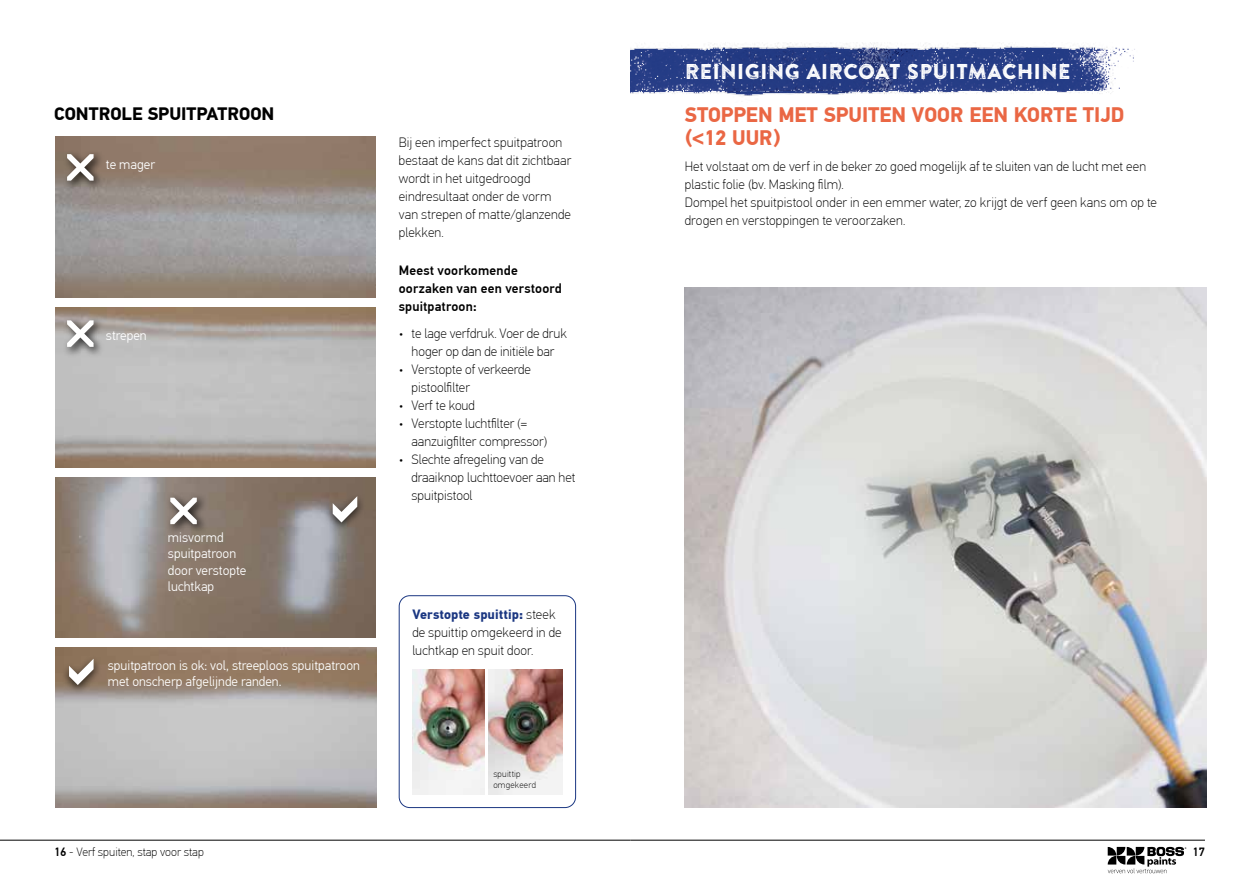
<style>
.page{position:relative;width:1259px;height:893px;background:#fff}
.page>*{position:absolute;margin:0;border:0;box-sizing:border-box;transform-origin:0 0}
.t1{font:21.45px "Brandon Printed Two";color:#fff}
.t2{font:700 21px/22.5px "PF Din Text Pro";color:#ea6744}
.t3{font:700 18px "PF Din Text Pro";letter-spacing:-.005em;color:#000}
.t4{font:100 13.5px/18px "PF Din Text Pro";letter-spacing:.005em;color:#000}
.t5{font:300 13.5px/16.2px "PF Din Text Pro";color:#fff}
.t6{font:500 13.5px/18px "PF Din Text Pro";letter-spacing:.015em;color:#000}
.t7{font:100 12px "PF Din Text Pro";color:#000}
.t8{font:500 12px "PF Din Text Pro";color:#000}
.t9{font:100 9px/10.5px "PF Din Text Pro";letter-spacing:.02em;color:#000}
.s1{font-weight:700;color:#1b3782}
.s2{font-weight:500}
</style>
<div class="page">
<img style="left:685px;top:287px;width:521px;height:521px">
<img style="left:955px;top:46px;width:180px;height:48px">
<img style="left:630px;top:42px;width:325px;height:54px">
<img style="left:55px;top:477px;width:320px;height:161px">
<img style="left:56px;top:137px;width:319px;height:160px">
<img style="left:56px;top:307px;width:319px;height:160px">
<img style="left:55px;top:647px;width:321px;height:161px">
<div style="left:324px;top:493px;width:41px;height:39px;background:#000;opacity:.75"></div>
<svg style="left:333px;top:496px;width:24px;height:26px"></svg>
<div style="left:61px;top:655px;width:41px;height:40px;background:#000;opacity:.75"></div>
<svg style="left:69px;top:659px;width:25px;height:26px"></svg>
<div style="left:62px;top:149px;width:42px;height:43px;background:#000;opacity:.84"></div>
<svg style="left:67px;top:154px;width:27px;height:27px"></svg>
<div style="left:62px;top:316px;width:42px;height:42px;background:#000;opacity:.84"></div>
<svg style="left:67px;top:320px;width:27px;height:27px"></svg>
<div style="left:166px;top:493px;width:42px;height:42px;background:#000;opacity:.84"></div>
<svg style="left:170px;top:498px;width:27px;height:26px"></svg>
<img style="left:488px;top:669px;width:74px;height:125px">
<img style="left:413px;top:669px;width:72px;height:125px">
<div style="left:399px;top:595px;width:177px;height:213px;border:1px solid #1b3782;border-radius:11px"></div>
<hr style="left:0;top:840px;width:630px;height:1px;background:#000">
<hr style="left:630px;top:840px;width:575px;height:1px;background:#000">
<svg style="left:1107px;top:847px;width:79px;height:26px"></svg>
<h3 class="t3" style="left:54px;top:103px;width:222px">CONTROLE SPUITPATROON</h3>
<p class="t5" style="left:106px;top:156px;width:51px">te mager</p>
<p class="t5" style="left:106px;top:327px;width:42px">strepen</p>
<p class="t5" style="left:168px;top:530px;width:80px">misvormd spuitpatroon door verstopte luchtkap</p>
<p class="t5" style="left:108px;top:657px;width:254px">spuitpatroon is ok: vol, streeploos spuitpatroon met onscherp afgelijnde randen.</p>
<p class="t4" style="left:399px;top:133px;width:174px">Bij een imperfect spuitpatroon bestaat de kans dat dit zichtbaar wordt in het uitgedroogd eindresultaat onder de vorm van strepen of matte/glanzende plekken.</p>
<p class="t6" style="left:399px;top:262px;width:164px">Meest voorkomende oorzaken van een verstoord spuitpatroon:</p>
<p class="t4" style="left:399px;top:324px;width:170px;text-align:center">• te lage verfdruk. Voer de druk hoger op dan de initiële bar</p>
<p class="t4" style="left:411px;top:360px;width:121px;text-indent:-13px">• Verstopte of verkeerde pistoolfilter</p>
<p class="t4" style="left:399px;top:396px;width:78px">• Verf te koud</p>
<p class="t4" style="left:411px;top:414px;width:137px;text-indent:-13px">• Verstopte luchtfilter (= aanzuigfilter compressor)</p>
<p class="t4" style="left:411px;top:450px;width:165px;text-indent:-13px">• Slechte afregeling van de draaiknop luchttoevoer aan het spuitpistool</p>
<p class="t4" style="left:412px;top:605px;width:151px"><span class="s1">Verstopte spuittip:</span> steek de spuittip omgekeerd in de luchtkap en spuit door.</p>
<p class="t9" style="left:493px;top:769px;width:44px">spuittip omgekeerd</p>
<h1 class="t1" style="left:685px;top:58px;width:388px">REINIGING AIRCOAT SPUITMACHINE</h1>
<h2 class="t2" style="left:685px;top:104px;width:441px">STOPPEN MET SPUITEN VOOR EEN KORTE TIJD (&lt;12 UUR)</h2>
<p class="t4" style="left:685px;top:158px;width:474px">Het volstaat om de verf in de beker zo goed mogelijk af te sluiten van de lucht met een plastic folie (bv. Masking film).<br>Dompel het spuitpistool onder in een emmer water, zo krijgt de verf geen kans om op te drogen en verstoppingen te veroorzaken.</p>
<p class="t7" style="left:54px;top:845px;width:151px"><span class="s2">16</span> - Verf spuiten, stap voor stap</p>
<p class="t8" style="left:1192px;top:844px;width:14px">17</p>
</div>
